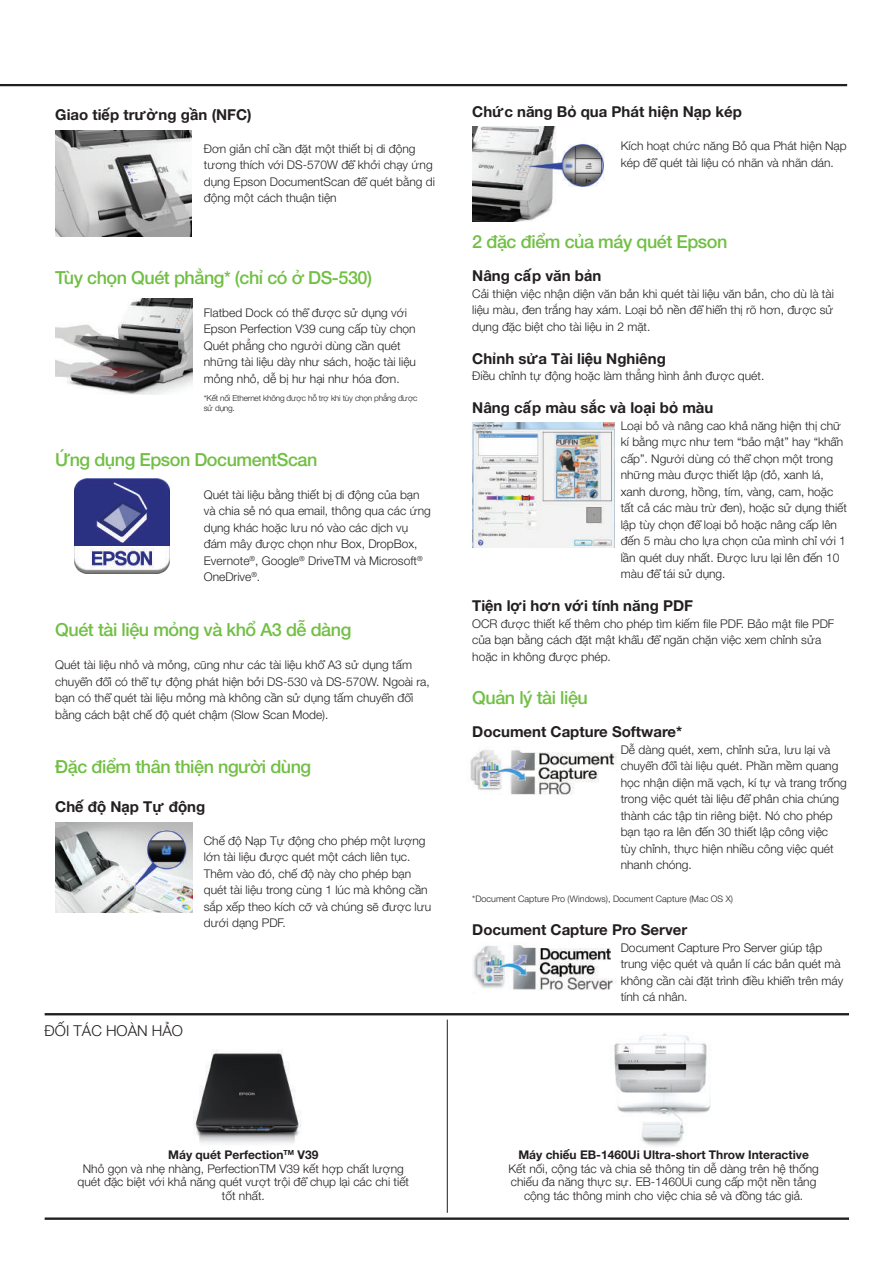
<style>
.page{position:relative;width:893px;height:1263px;background:#fff}
.page>*{position:absolute;margin:0;border:0;box-sizing:border-box;transform-origin:0 0}
.t1{font:500 18px "Helvetica Neue";letter-spacing:-.025em;color:#71bf44}
.t2{font:700 15px "Helvetica Neue";color:#231f20}
.t3{font:300 15px "Helvetica Neue";color:#231f20}
.t4{font:300 12px/16.5px "Helvetica Neue";color:#231f20}
.t5{font:700 12px "Helvetica Neue";color:#231f20}
.t6{font:300 9px "Helvetica Neue";color:#231f20}
.t7{font:300 8.25px/9.9px "Helvetica Neue";letter-spacing:-.02em;color:#231f20}
.s1{font-weight:700}
</style>
<div class="page">
<hr style="left:0;top:84px;width:847px;height:2px;background:#231f20">
<hr style="left:45px;top:1217px;width:804px;height:3px;background:#231f20">
<hr style="left:447px;top:1019px;width:1px;height:194px;background:#231f20">
<img style="left:470px;top:749px;width:146px;height:46px">
<img style="left:473px;top:945px;width:142px;height:45px">
<img style="left:55px;top:130px;width:136px;height:107px">
<img style="left:55px;top:298px;width:138px;height:96px">
<img style="left:75px;top:478px;width:95px;height:95px">
<img style="left:55px;top:822px;width:138px;height:91px">
<img style="left:472px;top:127px;width:133px;height:94px">
<img style="left:472px;top:422px;width:143px;height:126px">
<hr style="left:45px;top:1013px;width:804px;height:2px;background:#231f20">
<img style="left:193px;top:1050px;width:108px;height:94px">
<img style="left:614px;top:1034px;width:97px;height:113px">
<p class="t2" style="left:55px;top:102px;width:198px">Giao tiếp trường gần (NFC)</p>
<p class="t4" style="left:204px;top:139px;width:233px">Đơn giản chỉ cần đặt một thiết bị di động tương thích với DS-570W để khởi chạy ứng dụng Epson DocumentScan để quét bằng di động một cách thuận tiện</p>
<h1 class="t1" style="left:55px;top:263px;width:318px">Tùy chọn Quét phẳng* (chỉ có ở DS-530)</h1>
<p class="t4" style="left:204px;top:304px;width:214px">Flatbed Dock có thể được sử dụng với Epson Perfection V39 cung cấp tùy chọn Quét phẳng cho người dùng cần quét những tài liệu dày như sách, hoặc tài liệu mỏng nhỏ, dễ bị hư hại như hóa đơn.</p>
<p class="t7" style="left:204px;top:393px;width:215px">*Kết nối Ethernet không được hỗ trợ khi tùy chọn phẳng được sử dụng.</p>
<h1 class="t1" style="left:55px;top:445px;width:264px">Ứng dụng Epson DocumentScan</h1>
<p class="t4" style="left:204px;top:486px;width:229px">Quét tài liệu bằng thiết bị di động của bạn và chia sẻ nó qua email, thông qua các ứng dụng khác hoặc lưu nó vào các dịch vụ đám mây được chọn như Box, DropBox, Evernote<sup>®</sup>, Google<sup>®</sup> DriveTM và Microsoft<sup>® </sup>OneDrive<sup>®</sup>.</p>
<h1 class="t1" style="left:55px;top:615px;width:298px">Quét tài liệu mỏng và khổ A3 dễ dàng</h1>
<p class="t4" style="left:55px;top:656px;width:376px">Quét tài liệu nhỏ và mỏng, cũng như các tài liệu khổ A3 sử dụng tấm chuyển đổi có thể tự động phát hiện bởi DS-530 và DS-570W. Ngoài ra, bạn có thể quét tài liệu mỏng mà không cần sử dụng tấm chuyển đổi bằng cách bật chế độ quét chậm (Slow Scan Mode).</p>
<h1 class="t1" style="left:55px;top:752px;width:258px">Đặc điểm thân thiện người dùng</h1>
<p class="t2" style="left:55px;top:795px;width:151px">Chế độ Nạp Tự động</p>
<p class="t4" style="left:204px;top:831px;width:229px">Chế độ Nạp Tự động cho phép một lượng lớn tài liệu được quét một cách liên tục.<br>Thêm vào đó, chế độ này cho phép bạn quét tài liệu trong cùng 1 lúc mà không cần sắp xếp theo kích cỡ và chúng sẽ được lưu dưới dạng PDF.</p>
<p class="t3" style="left:45px;top:1018px;width:140px">ĐỐI TÁC HOÀN HẢO</p>
<p class="t2" style="left:472px;top:100px;width:271px">Chức năng Bỏ qua Phát hiện Nạp kép</p>
<p class="t4" style="left:621px;top:137px;width:227px">Kích hoạt chức năng Bỏ qua Phát hiện Nạp kép để quét tài liệu có nhãn và nhãn dán.</p>
<h1 class="t1" style="left:472px;top:227px;width:257px">2 đặc điểm của máy quét Epson</h1>
<p class="t2" style="left:472px;top:264px;width:131px">Nâng cấp văn bản</p>
<p class="t4" style="left:472px;top:285px;width:363px;text-align:justify">Cải thiện việc nhận diện văn bản khi quét tài liệu văn bản, cho dù là tài liệu màu, đen trắng hay xám. Loại bỏ nền để hiển thị rõ hơn, được sử dụng đặc biệt cho tài liệu in 2 mặt.</p>
<p class="t2" style="left:472px;top:347px;width:195px">Chỉnh sửa Tài liệu Nghiêng</p>
<p class="t4" style="left:472px;top:367px;width:294px">Điều chỉnh tự động hoặc làm thẳng hình ảnh được quét.</p>
<p class="t2" style="left:472px;top:396px;width:243px">Nâng cấp màu sắc và loại bỏ màu</p>
<p class="t4" style="left:621px;top:417px;width:228px">Loại bỏ và nâng cao khả năng hiện thị chữ kí bằng mực như tem “bảo mật” hay “khẩn cấp”. Người dùng có thể chọn một trong những màu được thiết lập (đỏ, xanh lá, xanh dương, hồng, tím, vàng, cam, hoặc tất cả các màu trừ đen), hoặc sử dụng thiết lập tùy chọn để loại bỏ hoặc nâng cấp lên đến 5 màu cho lựa chọn của mình chỉ với 1 lần quét duy nhất. Được lưu lại lên đến 10 màu để tái sử dụng.</p>
<p class="t2" style="left:472px;top:594px;width:222px">Tiện lợi hơn với tính năng PDF</p>
<p class="t4" style="left:472px;top:615px;width:364px">OCR được thiết kế thêm cho phép tìm kiếm file PDF. Bảo mật file PDF của bạn bằng cách đặt mật khẩu để ngăn chặn việc xem chỉnh sửa hoặc in không được phép.</p>
<h1 class="t1" style="left:472px;top:683px;width:117px">Quản lý tài liệu</h1>
<p class="t2" style="left:472px;top:720px;width:212px">Document Capture Software*</p>
<p class="t4" style="left:621px;top:741px;width:228px">Dễ dàng quét, xem, chỉnh sửa, lưu lại và chuyển đổi tài liệu quét. Phần mềm quang học nhận diện mã vạch, kí tự và trang trống trong việc quét tài liệu để phân chia chúng thành các tập tin riêng biệt. Nó cho phép bạn tạo ra lên đến 30 thiết lập công việc<br>tùy chỉnh, thực hiện nhiều công việc quét nhanh chóng.</p>
<p class="t6" style="left:472px;top:892px;width:262px">*Document Capture Pro (Windows), Document Capture (Mac OS X)</p>
<p class="t2" style="left:472px;top:918px;width:217px">Document Capture Pro Server</p>
<p class="t4" style="left:621px;top:939px;width:224px">Document Capture Pro Server giúp tập trung việc quét và quản lí các bản quét mà không cần cài đặt trình điều khiển trên máy tính cá nhân.</p>
<p class="t4" style="left:78px;top:1147px;width:333px;line-height:13.5px;text-align:center"><span class="s1">Máy quét Perfection</span><sup>TM</sup> <span class="s1">V39<br></span>Nhỏ gọn và nhẹ nhàng, PerfectionTM V39 kết hợp chất lượng quét đặc biệt với khả năng quét vượt trội để chụp lại các chi tiết tốt nhất.</p>
<p class="t5" style="left:518px;top:1145px;width:292px">Máy chiếu EB-1460Ui Ultra-short Throw Interactive</p>
<p class="t4" style="left:508px;top:1161px;width:312px;line-height:13.5px;text-align:center">Kết nối, cộng tác và chia sẻ thông tin dễ dàng trên hệ thống chiếu đa năng thực sự. EB-1460Ui cung cấp một nền tảng cộng tác thông minh cho việc chia sẻ và đồng tác giả.</p>
</div>
